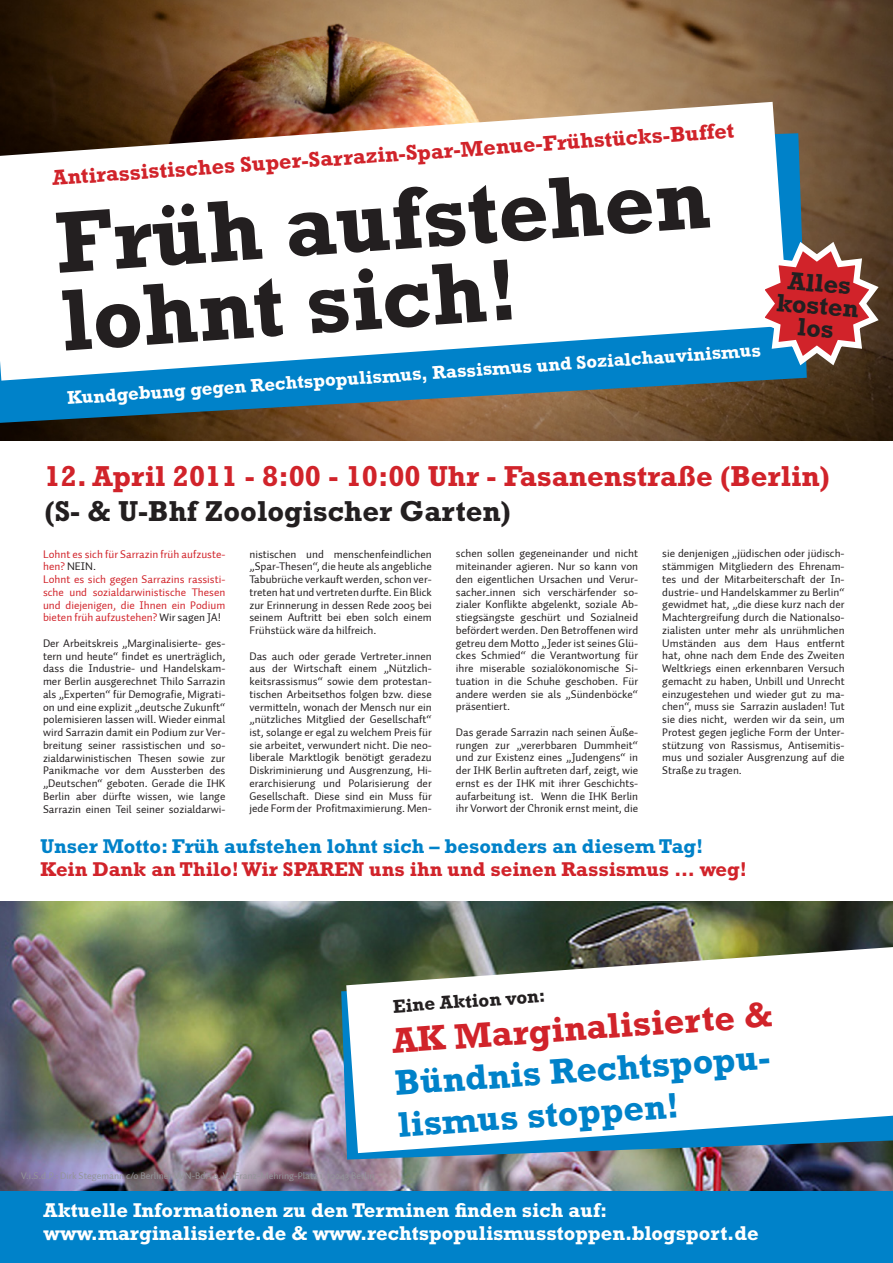
<style>
.page{position:relative;width:893px;height:1263px;background:#fff}
.page>*{position:absolute;margin:0;border:0;box-sizing:border-box;transform-origin:0 0}
.t1{font:700 88.5px/78px "Rockwell";color:#231f20}
.t2{font:700 36px/42.1px "Rockwell";color:#0082c9}
.t3{font:700 36px "Rockwell";color:#d1232a}
.t4{font:700 29.25px "Rockwell";color:#d1232a}
.t5{font:700 29.25px "Rockwell";color:#231f20}
.t6{font:700 25.5px/22.5px "Rockwell";color:#231f20;text-align:center}
.t7{font:700 21.75px "Rockwell";color:#d1232a}
.t8{font:700 20.25px/23.2px "Rockwell";color:#fff}
.t9{font:700 20.25px "Rockwell";color:#0082c9}
.t10{font:700 20.25px "Rockwell";color:#d1232a}
.t11{font:700 18.9px "Rockwell";color:#231f20}
.t12{font:700 18.75px "Rockwell";color:#fff}
.t13{font:11.25px/12.8px "Auto 1";color:#231f20;text-align:justify}
.t14{font:11.25px/12.8px "Auto 1";color:#d1232a}
.t15{font:9.75px "Auto 1";color:#939598}
.s1{color:#231f20}
</style>
<div class="page">
<div style="left:0;top:1181px;width:893px;height:82px;background:#0082c9"></div>
<img style="left:0;top:902px;width:893px;height:289px">
<img style="left:341px;top:972px;width:552px;height:187px">
<svg style="left:346px;top:947px;width:547px;height:206px"></svg>
<img style="left:0;top:0;width:893px;height:441px">
<svg style="left:0;top:133px;width:807px;height:290px;background:#3e6877"></svg>
<svg style="left:0;top:102px;width:788px;height:279px"></svg>
<svg style="left:750px;top:237px;width:133px;height:133px"></svg>
<h3 class="t7" style="left:52px;top:165px;width:685px;rotate:-4deg">Antirassistisches Super-Sarrazin-Spar-Menue-Frühstücks-Buffet</h3>
<h1 class="t1" style="left:53px;top:203px;width:657px;rotate:-4deg">Früh aufstehen lohnt sich!</h1>
<h3 class="t12" style="left:67px;top:387px;width:696px;rotate:-4deg">Kundgebung gegen Rechtspopulismus, Rassismus und Sozialchauvinismus</h3>
<h3 class="t6" style="left:780px;top:268px;width:84px;rotate:5deg">Alles kosten los</h3>
<h3 class="t4" style="left:45px;top:459px;width:787px">12. April 2011 - 8:00 - 10:00 Uhr - Fasanenstraße (Berlin)</h3>
<h3 class="t5" style="left:45px;top:494px;width:468px">(S- &amp; U-Bhf Zoologischer Garten)</h3>
<p class="t14" style="left:43px;top:548px;width:184px">Lohnt es sich für Sarrazin früh aufzuste&shy;hen? <span class="s1">NEIN.<br></span>Lohnt es sich gegen Sarrazins rassisti&shy;sche und sozialdarwinistische Thesen und diejenigen, die Ihnen ein Podium bieten früh aufzustehen? <span class="s1">Wir sagen JA!</span></p>
<p class="t13" style="left:43px;top:637px;width:184px">Der Arbeitskreis „Marginalisierte- ges&shy;tern und heute“ findet es unerträglich, dass die Industrie- und Handelskam&shy;mer Berlin ausgerechnet Thilo Sarrazin als „Experten“ für Demografie, Migrati&shy;on und eine explizit „deutsche Zukunft“ polemisieren lassen will. Wieder einmal wird Sarrazin damit ein Podium zur Ver&shy;breitung seiner rassistischen und so&shy;zialdarwinistischen Thesen sowie zur Panikmache vor dem Aussterben des „Deutschen“ geboten. Gerade die IHK Berlin aber dürfte wissen, wie lange Sarrazin einen Teil seiner sozialdarwi-</p>
<p class="t13" style="left:662px;top:547px;width:184px">sie denjenigen „jüdischen oder jüdisch&shy;stämmigen Mitgliedern des Ehrenam&shy;tes und der Mitarbeiterschaft der In&shy;dustrie- und Handelskammer zu Berlin“ gewidmet hat, „die diese kurz nach der Machtergreifung durch die Nationalso&shy;zialisten unter mehr als unrühmlichen Umständen aus dem Haus entfernt hat, ohne nach dem Ende des Zweiten Weltkriegs einen erkennbaren Versuch gemacht zu haben, Unbill und Unrecht einzugestehen und wieder gut zu ma&shy;chen“, muss sie Sarrazin ausladen! Tut sie dies nicht, werden wir da sein, um Protest gegen jegliche Form der Unter&shy;stützung von Rassismus, Antisemitis&shy;mus und sozialer Ausgrenzung auf die Straße zu tragen.</p>
<p class="t13" style="left:456px;top:547px;width:184px">schen sollen gegeneinander und nicht miteinander agieren. Nur so kann von den eigentlichen Ursachen und Verur&shy;sacher_innen sich verschärfender so&shy;zialer Konflikte abgelenkt, soziale Ab&shy;stiegsängste geschürt und Sozialneid befördert werden. Den Betroffenen wird getreu dem Motto „Jeder ist seines Glü&shy;ckes Schmied“ die Verantwortung für ihre miserable sozialökonomische Si&shy;tuation in die Schuhe geschoben. Für andere werden sie als „Sündenböcke“ präsentiert.</p>
<p class="t13" style="left:456px;top:726px;width:184px">Das gerade Sarrazin nach seinen Äuße&shy;rungen zur „vererbbaren Dummheit“ und zur Existenz eines „Judengens“ in der IHK Berlin auftreten darf, zeigt, wie ernst es der IHK mit ihrer Geschichts&shy;aufarbeitung ist. Wenn die IHK Berlin ihr Vorwort der Chronik ernst meint, die</p>
<p class="t13" style="left:249px;top:547px;width:184px">nistischen und menschenfeindlichen „Spar-Thesen“, die heute als angebliche Tabubrüche verkauft werden, schon ver&shy;treten hat und vertreten durfte. Ein Blick zur Erinnerung in dessen Rede 2005 bei seinem Auftritt bei eben solch einem Frühstück wäre da hilfreich.</p>
<p class="t13" style="left:249px;top:649px;width:184px">Das auch oder gerade Vertreter_innen aus der Wirtschaft einem „Nützlich&shy;keitsrassismus“ sowie dem protestan&shy;tischen Arbeitsethos folgen bzw. diese vermitteln, wonach der Mensch nur ein „nützliches Mitglied der Gesellschaft“ ist, solange er egal zu welchem Preis für sie arbeitet, verwundert nicht. Die neo&shy;liberale Marktlogik benötigt geradezu Diskriminierung und Ausgrenzung, Hi&shy;erarchisierung und Polarisierung der Gesellschaft. Diese sind ein Muss für jede Form der Profitmaximierung. Men-</p>
<h3 class="t9" style="left:40px;top:834px;width:664px">Unser Motto: Früh aufstehen lohnt sich – besonders an diesem Tag!</h3>
<h3 class="t10" style="left:40px;top:857px;width:708px">Kein Dank an Thilo! Wir SPAREN uns ihn und seinen Rassismus … weg!</h3>
<p class="t15" style="left:21px;top:1169px;width:355px">V.i.S.d.P.: Dirk Stegemann c/o Berliner VVN-BdA e. V., Franz-Mehring-Platz 1, 10243 Berlin</p>
<h3 class="t11" style="left:392px;top:995px;width:154px;rotate:-4deg">Eine Aktion von:</h3>
<h2 class="t3" style="left:391px;top:1020px;width:383px;rotate:-4deg">AK Marginalisierte &amp;</h2>
<h2 class="t2" style="left:394px;top:1061px;width:383px;rotate:-4deg">Bündnis Rechtspopu&shy;lismus stoppen!</h2>
<h3 class="t8" style="left:44px;top:1198px;width:717px">Aktuelle Informationen zu den Terminen finden sich auf: www.marginalisierte.de &amp; www.rechtspopulismusstoppen.blogsport.de</h3>
</div>
